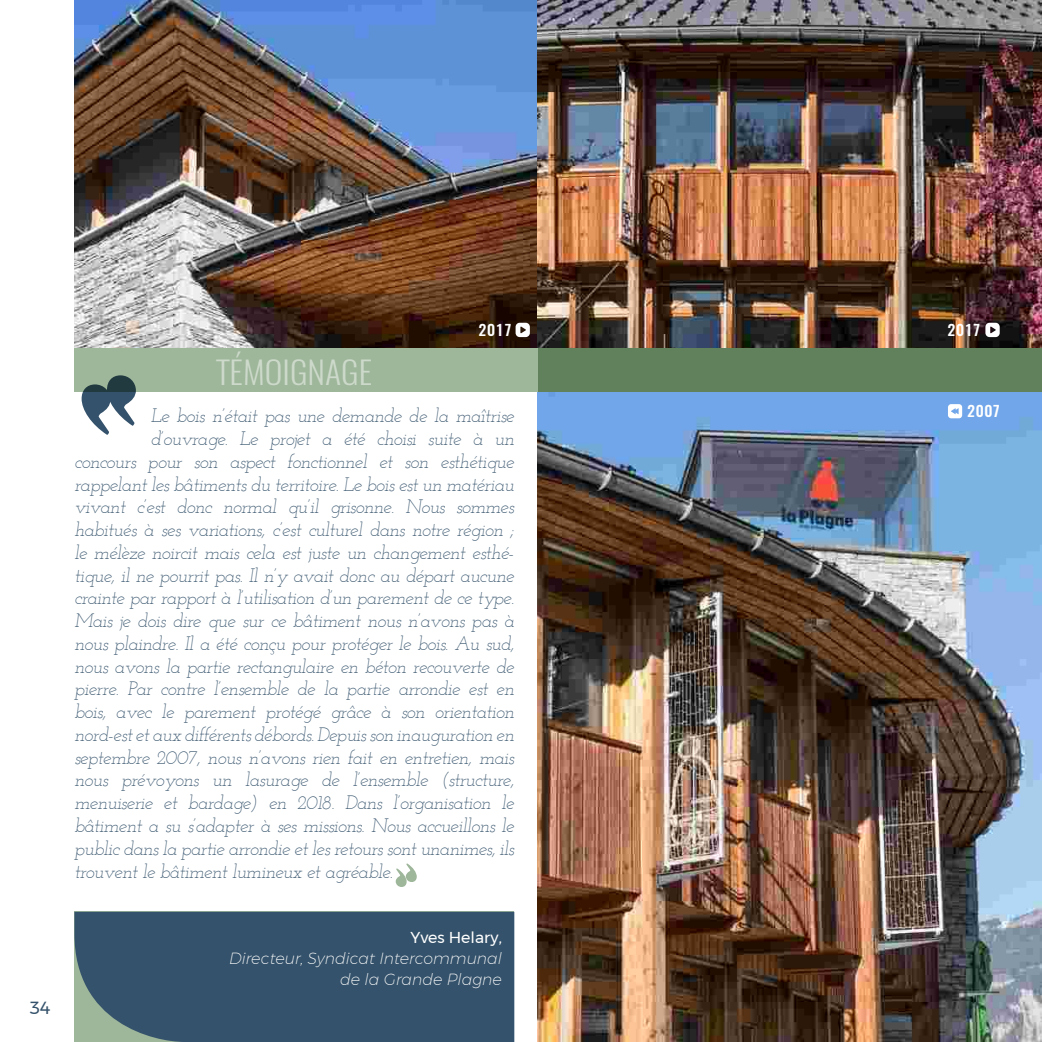
<style>
.page{position:relative;width:1042px;height:1042px;background:#fff}
.page>*{position:absolute;margin:0;border:0;box-sizing:border-box;transform-origin:0 0}
.t1{font:300 31.32px "Oswald";color:#cddacb;scale:1.08 1}
.t2{font:italic 300 19.25px "Josefin Slab";letter-spacing:-.03em;color:#34526b}
.t3{font:17.5px "Montserrat";color:#34526b}
.t4{font:italic 200 15.75px/21px "Montserrat";color:#fff;text-align:right}
.t5{font:15.75px "Montserrat";color:#fff}
.t6{font:500 14.88px "Oswald";letter-spacing:.04em;color:#fff;scale:1.05 1}
</style>
<div class="page">
<svg style="left:74px;top:348px;width:968px;height:44px;background:#7d9979"></svg>
<img style="left:74px;top:0;width:968px;height:348px">
<img style="left:538px;top:392px;width:504px;height:650px">
<div style="left:74px;top:912px;width:440px;height:130px;background:#34526b"></div>
<svg style="left:82px;top:375px;width:54px;height:60px"></svg>
<svg style="left:396px;top:863px;width:21px;height:24px"></svg>
<svg style="left:948px;top:404px;width:14px;height:14px"></svg>
<svg style="left:515px;top:323px;width:15px;height:14px"></svg>
<svg style="left:985px;top:323px;width:14px;height:14px"></svg>
<p class="t3" style="left:30px;top:995px;width:22px">34</p>
<h1 class="t1" style="left:217px;top:344px;width:146px">TÉMOIGNAGE</h1>
<p class="t6" style="left:479px;top:322px;width:33px">2017</p>
<p class="t6" style="left:947px;top:322px;width:33px">2017</p>
<p class="t2" style="left:151px;top:404px;width:365px">Le bois n’était pas une demande de la maîtrise</p>
<p class="t2" style="left:151px;top:427px;width:365px">d’ouvrage. Le projet a été choisi suite à un</p>
<p class="t2" style="left:74px;top:450px;width:441px">concours pour son aspect fonctionnel et son esthétique</p>
<p class="t2" style="left:74px;top:473px;width:441px">rappelant les bâtiments du territoire. Le bois est un matériau</p>
<p class="t2" style="left:74px;top:495px;width:441px">vivant c’est donc normal qu’il grisonne. Nous sommes</p>
<p class="t2" style="left:74px;top:518px;width:441px">habitués à ses variations, c’est culturel dans notre région ;</p>
<p class="t2" style="left:74px;top:541px;width:441px">le mélèze noircit mais cela est juste un changement esthé-</p>
<p class="t2" style="left:74px;top:564px;width:441px">tique, il ne pourrit pas. Il n’y avait donc au départ aucune</p>
<p class="t2" style="left:74px;top:586px;width:441px">crainte par rapport à l’utilisation d’un parement de ce type.</p>
<p class="t2" style="left:74px;top:609px;width:441px">Mais je dois dire que sur ce bâtiment nous n’avons pas à</p>
<p class="t2" style="left:74px;top:632px;width:441px">nous plaindre. Il a été conçu pour protéger le bois. Au sud,</p>
<p class="t2" style="left:74px;top:655px;width:441px">nous avons la partie rectangulaire en béton recouverte de</p>
<p class="t2" style="left:74px;top:677px;width:441px">pierre. Par contre l’ensemble de la partie arrondie est en</p>
<p class="t2" style="left:74px;top:700px;width:441px">bois, avec le parement protégé grâce à son orientation</p>
<p class="t2" style="left:74px;top:723px;width:441px">nord-est et aux différents débords. Depuis son inauguration en</p>
<p class="t2" style="left:74px;top:746px;width:441px">septembre 2007, nous n’avons rien fait en entretien, mais</p>
<p class="t2" style="left:74px;top:768px;width:441px">nous prévoyons un lasurage de l’ensemble (structure,</p>
<p class="t2" style="left:74px;top:791px;width:441px">menuiserie et bardage) en 2018. Dans l’organisation le</p>
<p class="t2" style="left:74px;top:814px;width:441px">bâtiment a su s’adapter à ses missions. Nous accueillons le</p>
<p class="t2" style="left:74px;top:837px;width:441px">public dans la partie arrondie et les retours sont unanimes, ils</p>
<p class="t2" style="left:74px;top:859px;width:320px">trouvent le bâtiment lumineux et agréable.</p>
<p class="t5" style="left:410px;top:925px;width:93px">Yves Helary,</p>
<p class="t4" style="left:229px;top:947px;width:274px">Directeur, Syndicat Intercommunal de la Grande Plagne</p>
<p class="t6" style="left:967px;top:403px;width:33px">2007</p>
</div>
